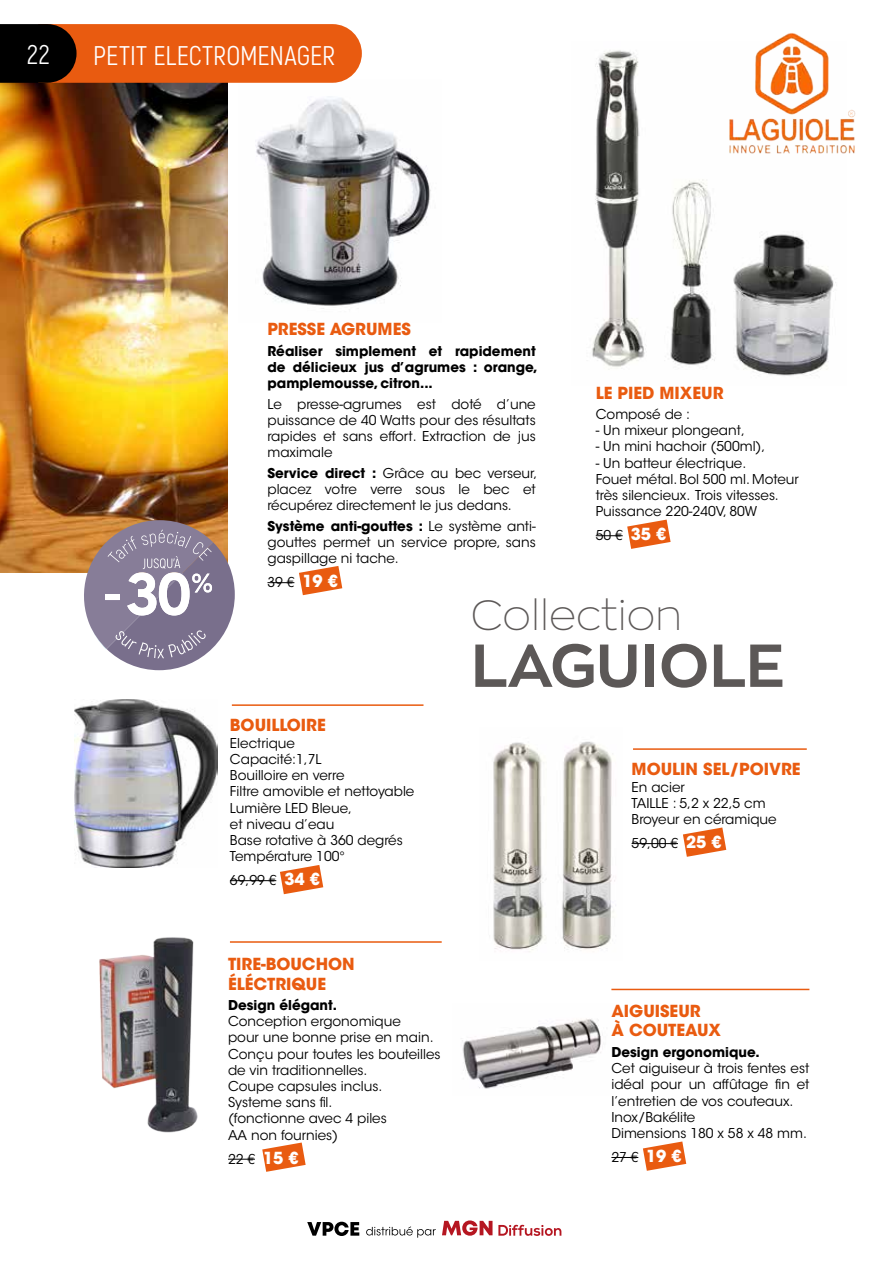
<style>
.page{position:relative;width:893px;height:1263px;background:#fff}
.page>*{position:absolute;margin:0;border:0;box-sizing:border-box;transform-origin:0 0}
.t1{font:700 60px "Zona Pro";letter-spacing:.01em;color:#5c5857}
.t2{font:200 42px "Zona Pro";color:#5c5857}
.t3{font:27px "Akrobat";letter-spacing:.005em;color:#fff}
.t4{font:700 16.5px/19.8px "ITC Avant Garde Std";color:#e95b10}
.t5{font:13.5px/16.2px "ITC Avant Garde Std";color:#000}
.t6{font:700 13.5px/16.2px "ITC Avant Garde Std";color:#000}
.s1{font-weight:700}
.s2{font-weight:700;font-size:16.5px;color:#fff}
</style>
<div class="page">
<svg style="left:683px;top:827px;width:43px;height:30px"></svg>
<img style="left:592px;top:50px;width:244px;height:326px">
<svg style="left:596px;top:520px;width:75px;height:29px"></svg>
<img style="left:0;top:83px;width:227px;height:489px">
<img style="left:75px;top:700px;width:143px;height:168px">
<img style="left:493px;top:741px;width:123px;height:211px">
<img style="left:256px;top:96px;width:175px;height:213px">
<hr style="left:632px;top:843px;width:46px;height:1px;background:#000">
<img style="left:99px;top:937px;width:99px;height:196px">
<img style="left:462px;top:1018px;width:139px;height:71px">
<img style="left:720px;top:33px;width:136px;height:137px">
<hr style="left:611px;top:989px;width:198px;height:1px;background:#e95b10">
<hr style="left:230px;top:941px;width:212px;height:2px;background:#e95b10">
<hr style="left:232px;top:704px;width:191px;height:2px;background:#e95b10">
<hr style="left:633px;top:748px;width:174px;height:2px;background:#e95b10">
<svg style="left:262px;top:1142px;width:44px;height:30px"></svg>
<svg style="left:280px;top:865px;width:43px;height:29px"></svg>
<svg style="left:611px;top:1141px;width:75px;height:30px"></svg>
<svg style="left:267px;top:566px;width:75px;height:29px"></svg>
<svg style="left:228px;top:1159px;width:27px;height:1px"></svg>
<hr style="left:230px;top:880px;width:46px;height:1px;background:#000">
<svg style="left:78px;top:520px;width:157px;height:150px"></svg>
<svg style="left:0;top:24px;width:362px;height:59px;background:#bc4c11"></svg>
<svg style="left:307px;top:1222px;width:52px;height:14px"></svg>
<svg style="left:442px;top:1220px;width:50px;height:16px"></svg>
<svg style="left:498px;top:1224px;width:63px;height:12px"></svg>
<svg style="left:366px;top:1226px;width:70px;height:12px"></svg>
<h3 class="t3" style="left:27px;top:38px;width:24px">22</h3>
<h3 class="t3" style="left:93px;top:39px;width:244px">PETIT ELECTROMENAGER</h3>
<p class="t4" style="left:267px;top:319px;width:145px">PRESSE AGRUMES</p>
<p class="t6" style="left:267px;top:343px;width:272px">Réaliser simplement et rapidement de délicieux jus d’agrumes : orange, pamplemousse, citron...</p>
<p class="t5" style="left:267px;top:396px;width:270px;text-align:justify">Le presse-agrumes est doté d’une puissance de 40 Watts pour des résultats rapides et sans effort. Extraction de jus maximale</p>
<p class="t5" style="left:267px;top:465px;width:271px;text-align:justify"><span class="s1">Service direct :</span> Grâce au bec verseur, placez votre verre sous le bec et récupérez directement le jus dedans.</p>
<p class="t5" style="left:267px;top:518px;width:270px;text-align:justify"><span class="s1">Système anti-gouttes :</span> Le système anti&shy;gouttes permet un service propre, sans gaspillage ni tache.</p>
<p class="t5" style="left:267px;top:574px;width:72px">39 € <span class="s2">19 €</span></p>
<p class="t4" style="left:596px;top:382px;width:129px">LE PIED MIXEUR</p>
<p class="t5" style="left:596px;top:406px;width:96px">Composé de :</p>
<p class="t5" style="left:596px;top:422px;width:151px">- Un mixeur plongeant,</p>
<p class="t5" style="left:596px;top:439px;width:171px">- Un mini hachoir (500ml),</p>
<p class="t5" style="left:596px;top:455px;width:205px">- Un batteur électrique.<br>Fouet métal. Bol 500 ml. Moteur très silencieux. Trois vitesses.<br>Puissance 220-240V, 80W</p>
<p class="t5" style="left:596px;top:527px;width:72px">50 € <span class="s2">35 €</span></p>
<p class="t4" style="left:230px;top:715px;width:97px">BOUILLOIRE</p>
<p class="t5" style="left:230px;top:735px;width:186px">Electrique<br>Capacité:1,7L<br>Bouilloire en verre<br>Filtre amovible et nettoyable<br>Lumière LED Bleue,<br>et niveau d’eau<br>Base rotative à 360 degrés<br>Température 100°</p>
<p class="t5" style="left:230px;top:872px;width:92px">69,99 € <span class="s2">34 €</span></p>
<p class="t4" style="left:228px;top:954px;width:128px">TIRE-BOUCHON<br>ÉLÉCTRIQUE</p>
<p class="t6" style="left:228px;top:997px;width:111px">Design élégant.</p>
<p class="t5" style="left:228px;top:1013px;width:214px">Conception ergonomique<br>pour une bonne prise en main.<br>Conçu pour toutes les bouteilles de vin traditionnelles.<br>Coupe capsules inclus.<br>Systeme sans fil.<br>(fonctionne avec 4 piles<br>AA non fournies)</p>
<p class="t5" style="left:228px;top:1151px;width:72px">22 € <span class="s2">15 €</span></p>
<h2 class="t2" style="left:471px;top:590px;width:212px">Collection</h2>
<h1 class="t1" style="left:471px;top:628px;width:315px">LAGUIOLE</h1>
<p class="t4" style="left:632px;top:759px;width:170px">MOULIN SEL/POIVRE</p>
<p class="t5" style="left:632px;top:779px;width:147px">En acier<br>TAILLE : 5,2 x 22,5 cm<br>Broyeur en céramique</p>
<p class="t5" style="left:632px;top:835px;width:92px">59,00 € <span class="s2">25 €</span></p>
<p class="t4" style="left:611px;top:1000px;width:111px">AIGUISEUR<br>À COUTEAUX</p>
<p class="t6" style="left:611px;top:1044px;width:150px">Design ergonomique.</p>
<p class="t5" style="left:611px;top:1060px;width:199px">Cet aiguiseur à trois fentes est idéal pour un affûtage fin et l’entretien de vos couteaux.<br>Inox/Bakélite<br>Dimensions 180 x 58 x 48 mm.</p>
<p class="t5" style="left:611px;top:1149px;width:72px">27 € <span class="s2">19 €</span></p>
</div>
